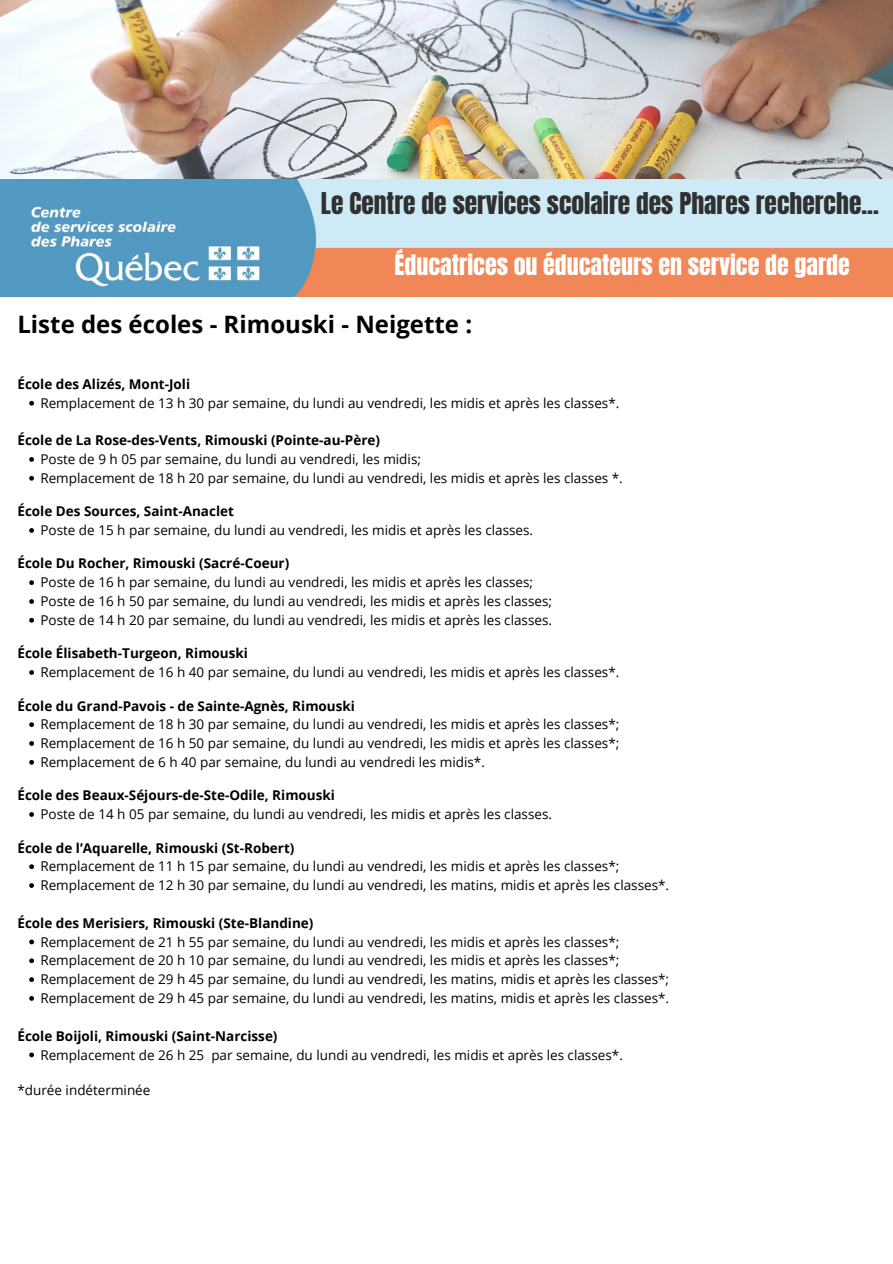
<style>
.page{position:relative;width:893px;height:1264px;background:#fff}
.page>*{position:absolute;margin:0;border:0;box-sizing:border-box;transform-origin:0 0}
.t1{font:25.5px "Anton";color:#303030}
.t2{font:24px "Anton";color:#fff}
.t3{font:700 24px "Open Sans";color:#000}
.t4{font:13.5px "Open Sans";color:#000}
.t5{font:700 13.5px "Open Sans";color:#000}
</style>
<div class="page">
<img style="left:0;top:0;width:892px;height:180px">
<img style="left:0;top:180px;width:892px;height:116px">
<svg style="left:29px;top:401px;width:5px;height:4px"></svg>
<svg style="left:29px;top:457px;width:5px;height:5px"></svg>
<svg style="left:29px;top:476px;width:5px;height:4px"></svg>
<svg style="left:29px;top:528px;width:5px;height:5px"></svg>
<svg style="left:29px;top:580px;width:5px;height:5px"></svg>
<svg style="left:29px;top:599px;width:5px;height:5px"></svg>
<svg style="left:29px;top:618px;width:5px;height:4px"></svg>
<svg style="left:29px;top:670px;width:5px;height:5px"></svg>
<svg style="left:29px;top:722px;width:5px;height:5px"></svg>
<svg style="left:29px;top:741px;width:5px;height:5px"></svg>
<svg style="left:29px;top:760px;width:5px;height:4px"></svg>
<svg style="left:29px;top:812px;width:5px;height:4px"></svg>
<svg style="left:29px;top:864px;width:5px;height:5px"></svg>
<svg style="left:29px;top:883px;width:5px;height:4px"></svg>
<svg style="left:29px;top:939px;width:5px;height:5px"></svg>
<svg style="left:29px;top:958px;width:5px;height:5px"></svg>
<svg style="left:29px;top:977px;width:5px;height:5px"></svg>
<svg style="left:29px;top:996px;width:5px;height:4px"></svg>
<svg style="left:29px;top:1052px;width:5px;height:5px"></svg>
<p class="t1" style="left:321px;top:185px;width:559px">Le Centre de services scolaire des Phares recherche...</p>
<p class="t2" style="left:394px;top:248px;width:456px">Éducatrices ou éducateurs en service de garde</p>
<p class="t3" style="left:17px;top:308px;width:456px">Liste des écoles - Rimouski - Neigette :</p>
<p class="t5" style="left:17px;top:374px;width:174px">École des Alizés, Mont-Joli</p>
<p class="t4" style="left:40px;top:393px;width:580px">Remplacement de 13 h 30 par semaine, du lundi au vendredi, les midis et après les classes*.</p>
<p class="t5" style="left:17px;top:431px;width:364px">École de La Rose-des-Vents, Rimouski (Pointe-au-Père)</p>
<p class="t4" style="left:40px;top:449px;width:382px">Poste de 9 h 05 par semaine, du lundi au vendredi, les midis;</p>
<p class="t4" style="left:40px;top:468px;width:584px">Remplacement de 18 h 20 par semaine, du lundi au vendredi, les midis et après les classes *.</p>
<p class="t5" style="left:17px;top:502px;width:218px">École Des Sources, Saint-Anaclet</p>
<p class="t4" style="left:40px;top:520px;width:494px">Poste de 15 h par semaine, du lundi au vendredi, les midis et après les classes.</p>
<p class="t5" style="left:17px;top:554px;width:273px">École Du Rocher, Rimouski (Sacré-Coeur)</p>
<p class="t4" style="left:40px;top:573px;width:494px">Poste de 16 h par semaine, du lundi au vendredi, les midis et après les classes;</p>
<p class="t4" style="left:40px;top:591px;width:513px">Poste de 16 h 50 par semaine, du lundi au vendredi, les midis et après les classes;</p>
<p class="t4" style="left:40px;top:610px;width:513px">Poste de 14 h 20 par semaine, du lundi au vendredi, les midis et après les classes.</p>
<p class="t5" style="left:17px;top:644px;width:232px">École Élisabeth-Turgeon, Rimouski</p>
<p class="t4" style="left:40px;top:662px;width:580px">Remplacement de 16 h 40 par semaine, du lundi au vendredi, les midis et après les classes*.</p>
<p class="t5" style="left:17px;top:696px;width:339px">École du Grand-Pavois - de Sainte-Agnès, Rimouski</p>
<p class="t4" style="left:40px;top:715px;width:580px">Remplacement de 18 h 30 par semaine, du lundi au vendredi, les midis et après les classes*;</p>
<p class="t4" style="left:40px;top:733px;width:580px">Remplacement de 16 h 50 par semaine, du lundi au vendredi, les midis et après les classes*;</p>
<p class="t4" style="left:40px;top:752px;width:446px">Remplacement de 6 h 40 par semaine, du lundi au vendredi les midis*.</p>
<p class="t5" style="left:17px;top:786px;width:319px">École des Beaux-Séjours-de-Ste-Odile, Rimouski</p>
<p class="t4" style="left:40px;top:804px;width:513px">Poste de 14 h 05 par semaine, du lundi au vendredi, les midis et après les classes.</p>
<p class="t5" style="left:17px;top:838px;width:278px">École de l’Aquarelle, Rimouski (St-Robert)</p>
<p class="t4" style="left:40px;top:856px;width:580px">Remplacement de 11 h 15 par semaine, du lundi au vendredi, les midis et après les classes*;</p>
<p class="t4" style="left:40px;top:875px;width:630px">Remplacement de 12 h 30 par semaine, du lundi au vendredi, les matins, midis et après les classes*.</p>
<p class="t5" style="left:17px;top:913px;width:297px">École des Merisiers, Rimouski (Ste-Blandine)</p>
<p class="t4" style="left:40px;top:932px;width:580px">Remplacement de 21 h 55 par semaine, du lundi au vendredi, les midis et après les classes*;</p>
<p class="t4" style="left:40px;top:951px;width:580px">Remplacement de 20 h 10 par semaine, du lundi au vendredi, les midis et après les classes*;</p>
<p class="t4" style="left:40px;top:969px;width:630px">Remplacement de 29 h 45 par semaine, du lundi au vendredi, les matins, midis et après les classes*;</p>
<p class="t4" style="left:40px;top:988px;width:630px">Remplacement de 29 h 45 par semaine, du lundi au vendredi, les matins, midis et après les classes*.</p>
<p class="t5" style="left:17px;top:1026px;width:261px">École Boijoli, Rimouski (Saint-Narcisse)</p>
<p class="t4" style="left:40px;top:1045px;width:584px">Remplacement de 26 h 25 par semaine, du lundi au vendredi, les midis et après les classes*.</p>
<p class="t4" style="left:17px;top:1080px;width:134px">*durée indéterminée</p>
</div>
